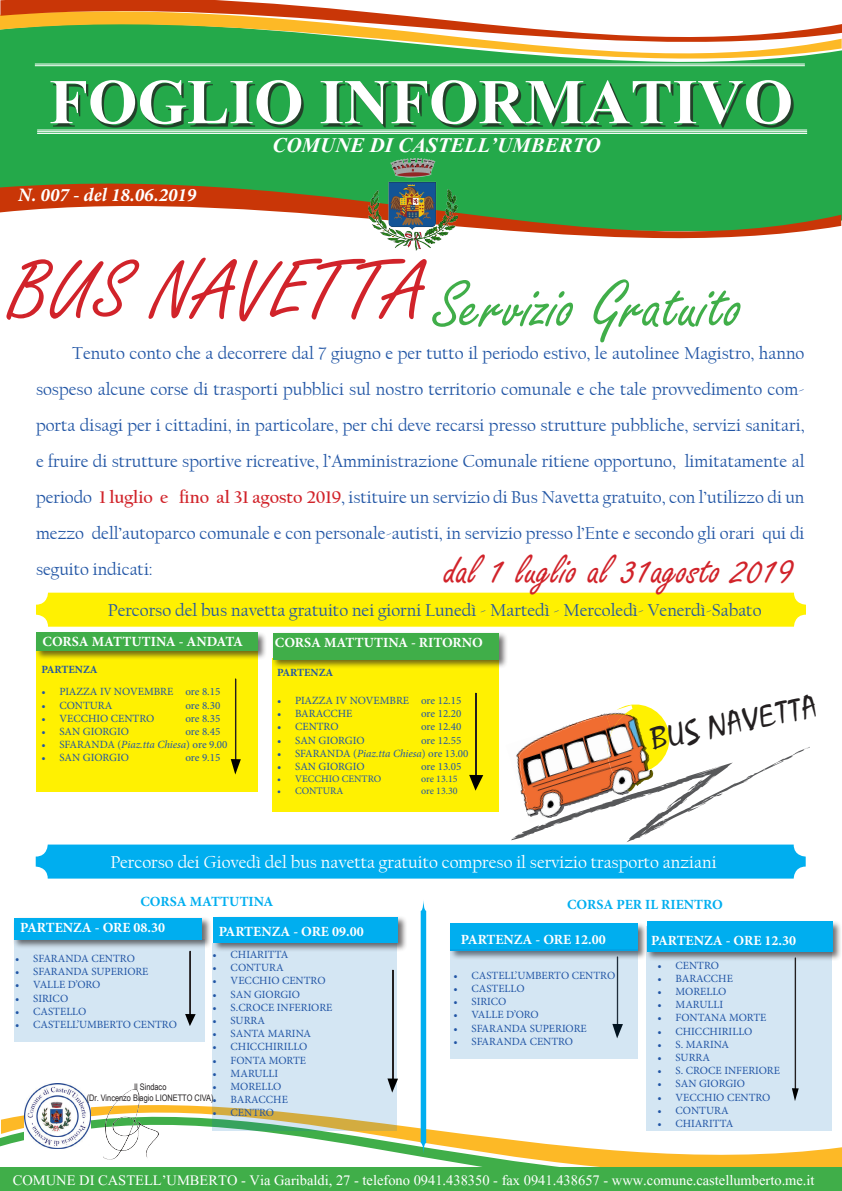
<style>
.page{position:relative;width:842px;height:1191px;background:#fff}
.page>*{position:absolute;margin:0;border:0;box-sizing:border-box;transform-origin:0 0}
.t1{font:88px "Freestyle Script";color:#d1232a}
.t2{font:700 79px "Aparajita";color:#fff}
.t3{font:72px "Freestyle Script";color:#40ae49}
.t4{font:45px "Freestyle Script";color:#d1232a}
.t5{font:29.9px "Borealis";color:#231f20}
.t6{font:italic 700 26px "Aparajita";color:#fff}
.t7{font:italic 700 19px "Minion Pro";color:#fff}
.t8{font:18px/36px "Californian FB";color:#2155a5;text-align:justify}
.t9{font:18px "Aparajita";color:#fff}
.t10{font:18px "Californian FB";color:#fff}
.t11{font:700 14px "Minion Pro";color:#fff}
.t12{font:700 14px "Minion Pro";color:#00aeef}
.t13{font:11px "Minion Pro";color:#2155a5}
.t14{font:700 11px "Minion Pro";color:#2155a5}
.t15{font:10px "Minion Pro";color:#2155a5}
.t16{font:9px "Arial Narrow";color:#231f20}
.s1{font-weight:700;color:#d1232a}
.s2{font-style:italic}
</style>
<div class="page">
<svg style="left:0;top:1065px;width:842px;height:102px"></svg>
<div style="left:0;top:89px;width:842px;height:137px;background:#24a94a"></div>
<div style="left:0;top:69px;width:842px;height:20px;background:#24a94a"></div>
<div style="left:53px;top:83px;width:740px;height:44px;background:#231f20;opacity:.75"></div>
<hr style="left:37px;top:130px;width:770px;height:1px;background:#fff">
<hr style="left:37px;top:131px;width:770px;height:1px;background:#fff">
<hr style="left:37px;top:133px;width:770px;height:1px;background:#fff">
<div style="left:0;top:1167px;width:842px;height:24px;background:#40ae49"></div>
<svg style="left:0;top:162px;width:841px;height:77px;fill:#24a94a"></svg>
<img style="left:369px;top:159px;width:89px;height:92px">
<svg style="left:0;top:0;width:842px;height:69px"></svg>
<div style="left:36px;top:844px;width:770px;height:34px;background:#00aeef;border-radius:12px"></div>
<div style="left:36px;top:592px;width:770px;height:34px;background:#fff101;border-radius:12px"></div>
<div style="left:36px;top:651px;width:222px;height:141px;background:#fff101"></div>
<div style="left:35px;top:631px;width:232px;height:29px;background:#231f20;opacity:.64"></div>
<div style="left:36px;top:633px;width:222px;height:18px;background:#40ae49"></div>
<svg style="left:231px;top:678px;width:10px;height:96px"></svg>
<div style="left:273px;top:658px;width:226px;height:153px;background:#fff101"></div>
<div style="left:271px;top:631px;width:237px;height:38px;background:#231f20;opacity:.64"></div>
<div style="left:273px;top:633px;width:225px;height:26px;background:#40ae49"></div>
<svg style="left:469px;top:692px;width:14px;height:98px"></svg>
<svg style="left:213px;top:952px;width:184px;height:178px;background:#d1e1e6"></svg>
<div style="left:212px;top:915px;width:195px;height:37px;background:#231f20;opacity:.64"></div>
<div style="left:213px;top:917px;width:185px;height:25px;background:#00aeef"></div>
<div style="left:14px;top:939px;width:190px;height:102px;background:#d4e6f3"></div>
<div style="left:13px;top:916px;width:199px;height:32px;background:#231f20;opacity:.64"></div>
<div style="left:14px;top:917px;width:188px;height:22px;background:#00aeef"></div>
<svg style="left:185px;top:950px;width:11px;height:76px"></svg>
<div style="left:646px;top:926px;width:186px;height:205px;background:#d4e6f3"></div>
<div style="left:645px;top:920px;width:197px;height:41px;background:#231f20;opacity:.64"></div>
<div style="left:647px;top:921px;width:185px;height:30px;background:#00aeef"></div>
<svg style="left:387px;top:969px;width:11px;height:123px"></svg>
<svg style="left:792px;top:957px;width:7px;height:144px"></svg>
<div style="left:449px;top:922px;width:198px;height:38px;background:#231f20;opacity:.64"></div>
<div style="left:451px;top:923px;width:187px;height:27px;background:#00aeef"></div>
<svg style="left:451px;top:949px;width:187px;height:109px;background:#cadeec"></svg>
<svg style="left:421px;top:900px;width:5px;height:255px"></svg>
<img style="left:25px;top:1083px;width:57px;height:65px">
<img style="left:82px;top:1083px;width:87px;height:80px">
<svg style="left:511px;top:704px;width:299px;height:138px"></svg>
<h2 class="t2" style="left:49px;top:65px;width:745px">FOGLIO INFORMATIVO</h2>
<h3 class="t6" style="left:273px;top:133px;width:330px">COMUNE DI CASTELL’UMBERTO</h3>
<p class="t7" style="left:18px;top:181px;width:180px">N. 007 - del 18.06.2019</p>
<p class="t1" style="left:9px;top:243px;width:416px">BUS NAVETTA</p>
<p class="t3" style="left:434px;top:267px;width:311px">Servizio Gratuito</p>
<p class="t8" style="left:36px;top:336px;width:770px;text-indent:36px">Tenuto conto che a decorrere dal 7 giugno e per tutto il periodo estivo, le autolinee Magistro, hanno sospeso alcune corse di trasporti pubblici sul nostro territorio comunale e che tale provvedimento com&shy;porta disagi per i cittadini, in particolare, per chi deve recarsi presso strutture pubbliche, servizi sanitari, e fruire di strutture sportive ricreative, l’Amministrazione Comunale ritiene opportuno, limitatamente al periodo <span class="s1">1 luglio e fino al 31 agosto 2019</span>, istituire un servizio di Bus Navetta gratuito, con l’utilizzo di un mezzo dell’autoparco comunale e con personale-autisti, in servizio presso l’Ente e secondo gli orari qui di seguito indicati:</p>
<p class="t4" style="left:445px;top:546px;width:350px">dal 1 luglio al 31agosto 2019</p>
<p class="t8" style="left:108px;top:593px;width:655px">Percorso del bus navetta gratuito nei giorni Lunedì - Martedì - Mercoledì- Venerdì-Sabato</p>
<p class="t11" style="left:42px;top:631px;width:202px">CORSA MATTUTINA - ANDATA</p>
<p class="t11" style="left:275px;top:633px;width:209px">CORSA MATTUTINA - RITORNO</p>
<p class="t14" style="left:277px;top:665px;width:58px">PARTENZA</p>
<p class="t13" style="left:277px;top:693px;width:186px">• PIAZZA IV NOVEMBRE ore 12.15</p>
<p class="t13" style="left:277px;top:706px;width:77px">• BARACCHE</p>
<p class="t13" style="left:421px;top:706px;width:42px">ore 12.20</p>
<p class="t13" style="left:277px;top:719px;width:63px">• CENTRO</p>
<p class="t13" style="left:421px;top:719px;width:42px">ore 12.40</p>
<p class="t13" style="left:277px;top:732px;width:89px">• SAN GIORGIO</p>
<p class="t13" style="left:421px;top:732px;width:42px">ore 12.55</p>
<p class="t13" style="left:277px;top:746px;width:193px">• SFARANDA (<span class="s2">Piaz.tta Chiesa</span>) ore 13.00</p>
<p class="t13" style="left:277px;top:759px;width:89px">• SAN GIORGIO</p>
<p class="t13" style="left:421px;top:759px;width:42px">ore 13.05</p>
<p class="t15" style="left:277px;top:772px;width:106px">• VECCHIO CENTRO</p>
<p class="t15" style="left:421px;top:772px;width:38px">ore 13.15</p>
<p class="t15" style="left:277px;top:784px;width:68px">• CONTURA</p>
<p class="t15" style="left:421px;top:784px;width:38px">ore 13.30</p>
<p class="t14" style="left:41px;top:661px;width:58px">PARTENZA</p>
<p class="t13" style="left:41px;top:684px;width:180px">• PIAZZA IV NOVEMBRE ore 8.15</p>
<p class="t13" style="left:41px;top:697px;width:73px">• CONTURA</p>
<p class="t13" style="left:185px;top:697px;width:36px">ore 8.30</p>
<p class="t13" style="left:41px;top:711px;width:114px">• VECCHIO CENTRO</p>
<p class="t13" style="left:185px;top:711px;width:36px">ore 8.35</p>
<p class="t13" style="left:41px;top:724px;width:89px">• SAN GIORGIO</p>
<p class="t13" style="left:185px;top:724px;width:36px">ore 8.45</p>
<p class="t13" style="left:41px;top:737px;width:188px">• SFARANDA (<span class="s2">Piaz.tta Chiesa</span>) ore 9.00</p>
<p class="t13" style="left:41px;top:750px;width:89px">• SAN GIORGIO</p>
<p class="t13" style="left:185px;top:750px;width:36px">ore 9.15</p>
<h3 class="t5" style="left:645px;top:721px;width:171px;rotate:-11deg">BUS NAVETTA</h3>
<p class="t10" style="left:110px;top:852px;width:608px">Percorso dei Giovedì del bus navetta gratuito compreso il servizio trasporto anziani</p>
<p class="t12" style="left:140px;top:892px;width:135px">CORSA MATTUTINA</p>
<p class="t12" style="left:567px;top:894px;width:157px">CORSA PER IL RIENTRO</p>
<p class="t11" style="left:20px;top:918px;width:146px">PARTENZA - ORE 08.30</p>
<p class="t11" style="left:219px;top:922px;width:146px">PARTENZA - ORE 09.00</p>
<p class="t13" style="left:213px;top:947px;width:77px">• CHIARITTA</p>
<p class="t13" style="left:213px;top:960px;width:73px">• CONTURA</p>
<p class="t13" style="left:213px;top:973px;width:114px">• VECCHIO CENTRO</p>
<p class="t13" style="left:213px;top:986px;width:89px">• SAN GIORGIO</p>
<p class="t13" style="left:213px;top:1000px;width:121px">• S.CROCE INFERIORE</p>
<p class="t13" style="left:213px;top:1013px;width:54px">• SURRA</p>
<p class="t13" style="left:213px;top:1026px;width:100px">• SANTA MARINA</p>
<p class="t13" style="left:213px;top:1039px;width:96px">• CHICCHIRILLO</p>
<p class="t13" style="left:213px;top:1052px;width:95px">• FONTA MORTE</p>
<p class="t13" style="left:213px;top:1066px;width:67px">• MARULLI</p>
<p class="t13" style="left:213px;top:1079px;width:70px">• MORELLO</p>
<p class="t13" style="left:213px;top:1092px;width:77px">• BARACCHE</p>
<p class="t13" style="left:213px;top:1105px;width:63px">• CENTRO</p>
<p class="t13" style="left:15px;top:951px;width:121px">• SFARANDA CENTRO</p>
<p class="t13" style="left:15px;top:964px;width:135px">• SFARANDA SUPERIORE</p>
<p class="t13" style="left:15px;top:977px;width:87px">• VALLE D’ORO</p>
<p class="t13" style="left:15px;top:990px;width:54px">• SIRICO</p>
<p class="t13" style="left:15px;top:1004px;width:72px">• CASTELLO</p>
<p class="t13" style="left:15px;top:1017px;width:163px">• CASTELL’UMBERTO CENTRO</p>
<p class="t16" style="left:134px;top:1080px;width:34px">Il Sindaco</p>
<p class="t16" style="left:87px;top:1090px;width:128px">(Dr. Vincenzo Biagio LIONETTO CIVA)</p>
<p class="t11" style="left:461px;top:930px;width:146px">PARTENZA - ORE 12.00</p>
<p class="t13" style="left:454px;top:968px;width:163px">• CASTELL’UMBERTO CENTRO</p>
<p class="t13" style="left:454px;top:981px;width:72px">• CASTELLO</p>
<p class="t13" style="left:454px;top:994px;width:54px">• SIRICO</p>
<p class="t13" style="left:454px;top:1007px;width:87px">• VALLE D’ORO</p>
<p class="t13" style="left:454px;top:1020px;width:135px">• SFARANDA SUPERIORE</p>
<p class="t13" style="left:454px;top:1034px;width:121px">• SFARANDA CENTRO</p>
<p class="t11" style="left:651px;top:931px;width:146px">PARTENZA - ORE 12.30</p>
<p class="t13" style="left:658px;top:957px;width:63px">• CENTRO</p>
<p class="t13" style="left:658px;top:971px;width:77px">• BARACCHE</p>
<p class="t13" style="left:658px;top:984px;width:70px">• MORELLO</p>
<p class="t13" style="left:658px;top:997px;width:67px">• MARULLI</p>
<p class="t13" style="left:658px;top:1010px;width:110px">• FONTANA MORTE</p>
<p class="t13" style="left:658px;top:1023px;width:96px">• CHICCHIRILLO</p>
<p class="t13" style="left:658px;top:1037px;width:73px">• S. MARINA</p>
<p class="t13" style="left:658px;top:1050px;width:54px">• SURRA</p>
<p class="t13" style="left:658px;top:1063px;width:124px">• S. CROCE INFERIORE</p>
<p class="t13" style="left:658px;top:1076px;width:89px">• SAN GIORGIO</p>
<p class="t13" style="left:658px;top:1089px;width:114px">• VECCHIO CENTRO</p>
<p class="t13" style="left:658px;top:1103px;width:73px">• CONTURA</p>
<p class="t13" style="left:658px;top:1116px;width:77px">• CHIARITTA</p>
<h3 class="t9" style="left:13px;top:1171px;width:803px">COMUNE DI CASTELL’UMBERTO - Via Garibaldi, 27 - telefono 0941.438350 - fax 0941.438657 - www.comune.castellumberto.me.it</h3>
</div>
